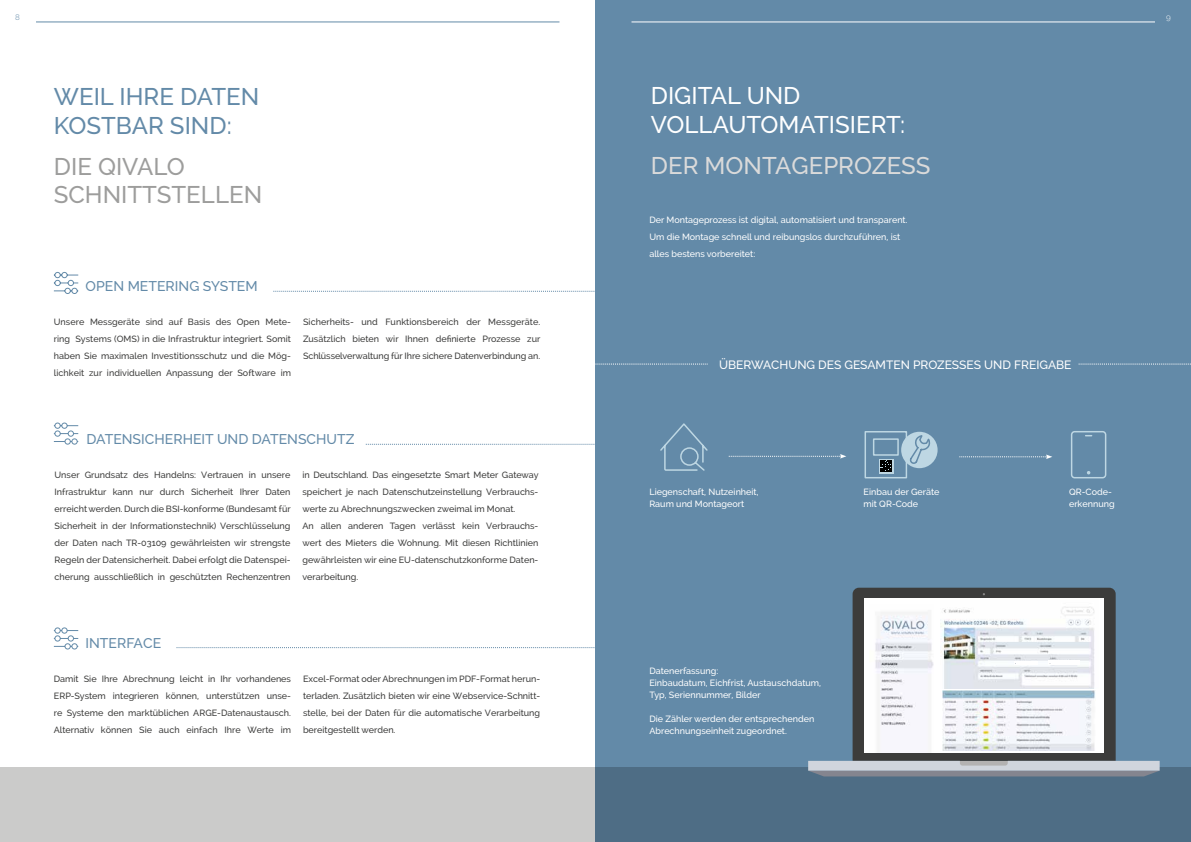
<style>
.page{position:relative;width:1191px;height:842px;background:#fff}
.page>*{position:absolute;margin:0;border:0;box-sizing:border-box;transform-origin:0 0}
.t1{font:500 24px/28.8px "Raleway";color:#fff}
.t2{font:500 24px/28.8px "Raleway";color:#638aa8}
.t3{font:500 24px/28.8px "Raleway";color:#9d9d9c}
.t4{font:500 24px "Raleway";color:#dadada}
.t5{font:500 14px "Raleway";color:#638aa8}
.t6{font:500 12px "Raleway";color:#fff}
.t7{font:500 9px/17px "Raleway";color:#3c3c3b;text-align:justify}
.t8{font:500 9px/12px "Raleway";color:#fff}
.t9{font:300 8px "Raleway";color:#638aa8}
.t10{font:300 8px "Raleway";color:#fff}
</style>
<div class="page">
<hr style="left:36px;top:21px;width:523px;height:1px;background:#638aa8">
<div style="left:595px;top:0;width:596px;height:842px;background:#638aa8"></div>
<svg style="left:0;top:767px;width:1191px;height:75px;background:#8f9ea8"></svg>
<svg style="left:595px;top:364px;width:112px;height:1px"></svg>
<svg style="left:660px;top:423px;width:48px;height:48px"></svg>
<div style="left:864px;top:431px;width:43px;height:47px;border:2px solid #bed7e3"></div>
<div style="left:873px;top:438px;width:25px;height:18px;border:2px solid #bed7e3"></div>
<div style="left:901px;top:432px;width:36px;height:36px;background:#bed7e3;border-radius:50%"></div>
<svg style="left:908px;top:434px;width:23px;height:30px"></svg>
<svg style="left:1070px;top:431px;width:37px;height:48px"></svg>
<svg style="left:729px;top:454px;width:117px;height:5px"></svg>
<svg style="left:959px;top:454px;width:93px;height:5px"></svg>
<svg style="left:366px;top:444px;width:229px;height:1px"></svg>
<svg style="left:53px;top:272px;width:26px;height:22px"></svg>
<svg style="left:53px;top:422px;width:26px;height:23px"></svg>
<svg style="left:176px;top:647px;width:419px;height:1px"></svg>
<svg style="left:53px;top:627px;width:26px;height:23px"></svg>
<svg style="left:273px;top:291px;width:322px;height:1px"></svg>
<div style="left:879px;top:459px;width:14px;height:14px;background:#bed7e3"></div>
<svg style="left:880px;top:460px;width:12px;height:12px"></svg>
<svg style="left:1078px;top:364px;width:113px;height:1px"></svg>
<hr style="left:631px;top:21px;width:524px;height:1px;background:#fff">
<div style="left:852px;top:588px;width:263px;height:173px;background:#3c3c3b"></div>
<div style="left:864px;top:599px;width:240px;height:154px;background:#fff"></div>
<svg style="left:808px;top:761px;width:351px;height:15px;background:#b2b6bf"></svg>
<img style="left:875px;top:612px;width:58px;height:140px">
<img style="left:940px;top:596px;width:158px;height:93px">
<img style="left:942px;top:691px;width:153px;height:59px">
<hr style="left:1014px;top:661px;width:23px;height:4px;background:#fff">
<hr style="left:1048px;top:661px;width:31px;height:4px;background:#fff">
<p class="t9" style="left:15px;top:12px;width:6px">8</p>
<h1 class="t2" style="left:54px;top:82px;width:207px">WEIL IHRE DATEN<br>KOSTBAR SIND:</h1>
<h1 class="t3" style="left:54px;top:152px;width:210px">DIE QIVALO<br>SCHNITTSTELLEN</h1>
<h2 class="t5" style="left:86px;top:278px;width:174px">OPEN METERING SYSTEM</h2>
<p class="t7" style="left:54px;top:313px;width:239px">Unsere Messgeräte sind auf Basis des Open Mete&shy;ring Systems (OMS) in die Infrastruktur integriert. Somit haben Sie maximalen Investitionsschutz und die Mög&shy;lichkeit zur individuellen Anpassung der Software im</p>
<p class="t7" style="left:303px;top:313px;width:239px">Sicherheits- und Funktionsbereich der Messgeräte.<br>Zusätzlich bieten wir Ihnen definierte Prozesse zur Schlüsselverwaltung für Ihre sichere Datenverbindung an.</p>
<h2 class="t5" style="left:86px;top:431px;width:269px">DATENSICHERHEIT UND DATENSCHUTZ</h2>
<p class="t7" style="left:55px;top:466px;width:238px">Unser Grundsatz des Handelns: Vertrauen in unsere Infrastruktur kann nur durch Sicherheit Ihrer Daten erreicht werden. Durch die BSI-konforme (Bundesamt für Sicherheit in der Informationstechnik) Verschlüsselung der Daten nach TR-03109 gewährleisten wir strengste Regeln der Datensicherheit. Dabei erfolgt die Datenspei&shy;cherung ausschließlich in geschützten Rechenzentren</p>
<p class="t7" style="left:302px;top:466px;width:238px;text-align:left">in Deutschland. Das eingesetzte Smart Meter Gateway speichert je nach Datenschutzeinstellung Verbrauchs&shy;werte zu Abrechnungszwecken zweimal im Monat.<br>An allen anderen Tagen verlässt kein Verbrauchs&shy;wert des Mieters die Wohnung. Mit diesen Richtlinien gewährleisten wir eine EU-datenschutzkonforme Daten&shy;verarbeitung.</p>
<h2 class="t5" style="left:85px;top:635px;width:77px">INTERFACE</h2>
<p class="t7" style="left:54px;top:670px;width:239px">Damit Sie Ihre Abrechnung leicht in Ihr vorhandenes ERP-System integrieren können, unterstützen unse&shy;re Systeme den marktüblichen ARGE-Datenaustausch.<br>Alternativ können Sie auch einfach Ihre Werte im</p>
<p class="t7" style="left:303px;top:670px;width:239px">Excel-Format oder Abrechnungen im PDF-Format herun&shy;terladen. Zusätzlich bieten wir eine Webservice-Schnitt&shy;stelle, bei der Daten für die automatische Verarbeitung bereitgestellt werden.</p>
<h1 class="t1" style="left:651px;top:82px;width:256px">DIGITAL UND<br>VOLLAUTOMATISIERT:</h1>
<h1 class="t4" style="left:651px;top:152px;width:281px">DER MONTAGEPROZESS</h1>
<p class="t8" style="left:649px;top:211px;width:260px;line-height:17px">Der Montageprozess ist digital, automatisiert und transparent.<br>Um die Montage schnell und reibungslos durchzuführen, ist alles bestens vorbereitet:</p>
<h3 class="t6" style="left:719px;top:358px;width:354px">ÜBERWACHUNG DES GESAMTEN PROZESSES UND FREIGABE</h3>
<p class="t8" style="left:649px;top:485px;width:111px">Liegenschaft, Nutzeinheit,<br>Raum und Montageort</p>
<p class="t8" style="left:863px;top:485px;width:77px">Einbau der Geräte mit QR-Code</p>
<p class="t8" style="left:1069px;top:485px;width:47px">QR-Code&shy;erkennung</p>
<p class="t10" style="left:1166px;top:12px;width:6px">9</p>
<p class="t8" style="left:649px;top:664px;width:173px">Datenerfassung:<br>Einbaudatum, Eichfrist, Austauschdatum,<br>Typ, Seriennummer, Bilder</p>
<p class="t8" style="left:649px;top:712px;width:166px">Die Zähler werden der entsprechenden<br>Abrechnungseinheit zugeordnet.</p>
</div>
